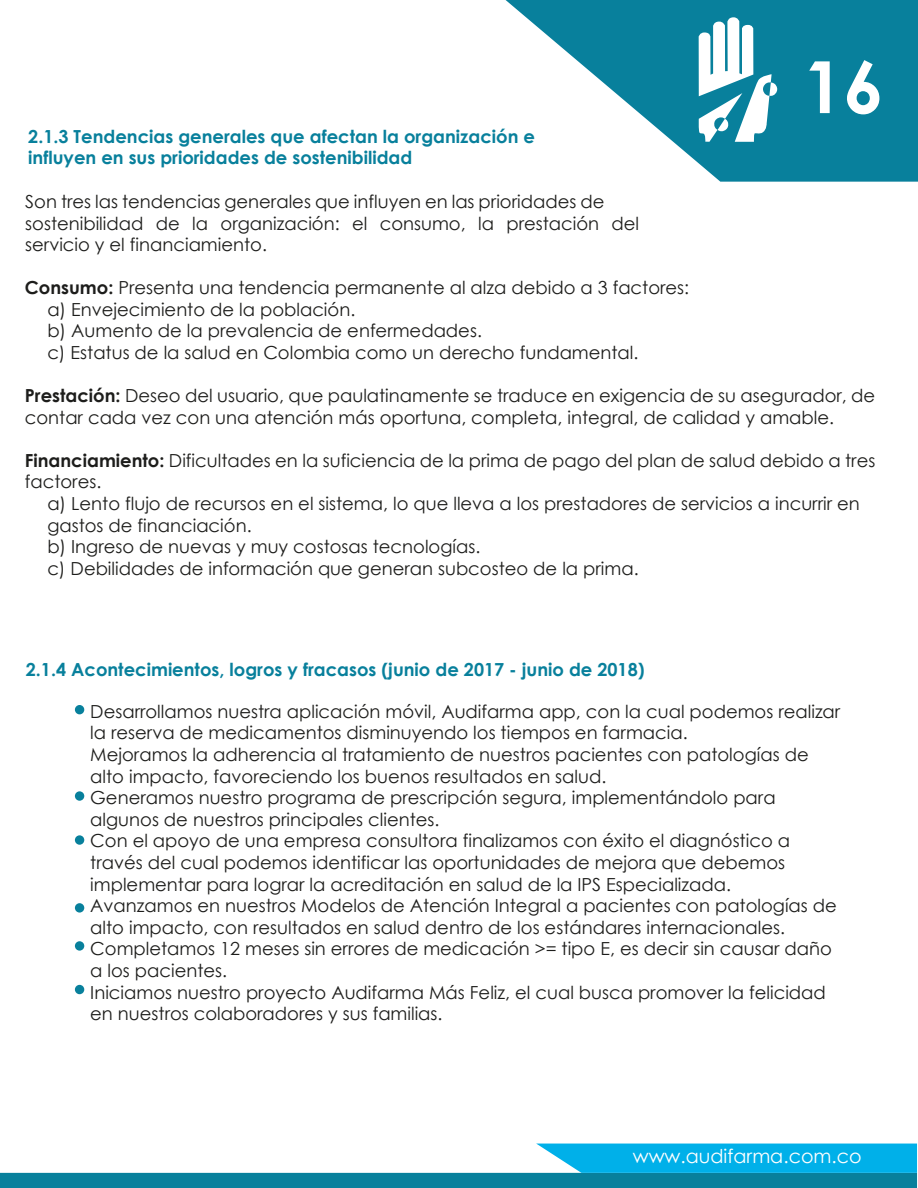
<style>
.page{position:relative;width:918px;height:1188px;background:#fff}
.page>*{position:absolute;margin:0;border:0;box-sizing:border-box;transform-origin:0 0}
.t1{font:700 72px "Century Gothic";color:#fff}
.t2{font:19.2px "Century Gothic";color:#fff}
.t3{font:18px/21.6px "Century Gothic";color:#1d1d1b}
.t4{font:700 18px/21.6px "Century Gothic";color:#08809c}
.s1{font-weight:700}
</style>
<div class="page">
<div style="left:75px;top:705px;width:9px;height:9px;background:#08809c;border-radius:50%"></div>
<div style="left:75px;top:791px;width:9px;height:10px;background:#08809c;border-radius:50%"></div>
<div style="left:75px;top:835px;width:9px;height:10px;background:#08809c;border-radius:50%"></div>
<div style="left:75px;top:903px;width:9px;height:10px;background:#08809c;border-radius:50%"></div>
<div style="left:75px;top:941px;width:9px;height:10px;background:#08809c;border-radius:50%"></div>
<div style="left:75px;top:985px;width:9px;height:9px;background:#08809c;border-radius:50%"></div>
<svg style="left:506px;top:0;width:412px;height:182px;fill:#08809c"></svg>
<svg style="left:0;top:1144px;width:917px;height:44px"></svg>
<svg style="left:698px;top:17px;width:79px;height:125px"></svg>
<p class="t4" style="left:28px;top:124px;width:508px">2.1.3 Tendencias generales que afectan la organización e influyen en sus prioridades de sostenibilidad</p>
<p class="t3" style="left:25px;top:191px;width:615px">Son tres las tendencias generales que influyen en las prioridades de sostenibilidad de la organización: el consumo, la prestación del servicio y el financiamiento.</p>
<h1 class="t1" style="left:803px;top:32px;width:82px">16</h1>
<p class="t3" style="left:47px;top:276px;width:643px;text-indent:-22px"><span class="s1">Consumo:</span> Presenta una tendencia permanente al alza debido a 3 factores: a) Envejecimiento de la población.<br>b) Aumento de la prevalencia de enfermedades.<br>c) Estatus de la salud en Colombia como un derecho fundamental.</p>
<p class="t3" style="left:25px;top:384px;width:852px"><span class="s1">Prestación:</span> Deseo del usuario, que paulatinamente se traduce en exigencia de su asegurador, de contar cada vez con una atención más oportuna, completa, integral, de calidad y amable.</p>
<p class="t3" style="left:25px;top:449px;width:852px"><span class="s1">Financiamiento:</span> Dificultades en la suficiencia de la prima de pago del plan de salud debido a tres factores.</p>
<p class="t3" style="left:47px;top:492px;width:814px">a) Lento flujo de recursos en el sistema, lo que lleva a los prestadores de servicios a incurrir en gastos de financiación.<br>b) Ingreso de nuevas y muy costosas tecnologías.<br>c) Debilidades de información que generan subcosteo de la prima.</p>
<p class="t4" style="left:26px;top:658px;width:620px">2.1.4 Acontecimientos, logros y fracasos (junio de 2017 - junio de 2018)</p>
<p class="t3" style="left:90px;top:700px;width:752px">Desarrollamos nuestra aplicación móvil, Audifarma app, con la cual podemos realizar la reserva de medicamentos disminuyendo los tiempos en farmacia.<br>Mejoramos la adherencia al tratamiento de nuestros pacientes con patologías de alto impacto, favoreciendo los buenos resultados en salud.<br>Generamos nuestro programa de prescripción segura, implementándolo para algunos de nuestros principales clientes.<br>Con el apoyo de una empresa consultora finalizamos con éxito el diagnóstico a través del cual podemos identificar las oportunidades de mejora que debemos implementar para lograr la acreditación en salud de la IPS Especializada.<br>Avanzamos en nuestros Modelos de Atención Integral a pacientes con patologías de alto impacto, con resultados en salud dentro de los estándares internacionales.<br>Completamos 12 meses sin errores de medicación &gt;= tipo E, es decir sin causar daño a los pacientes.<br>Iniciamos nuestro proyecto Audifarma Más Feliz, el cual busca promover la felicidad en nuestros colaboradores y sus familias.</p>
<p class="t2" style="left:633px;top:1143px;width:231px">www.audifarma.com.co</p>
</div>
